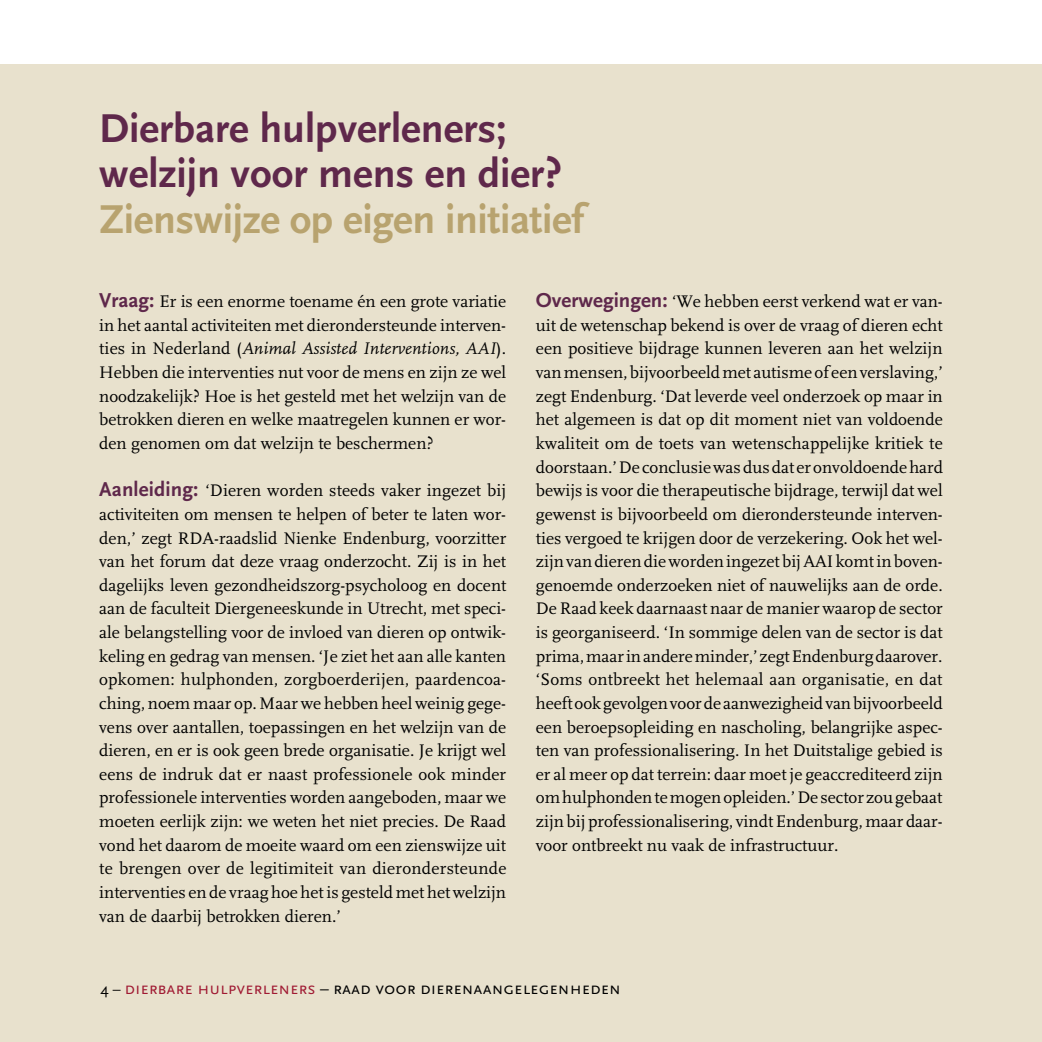
<style>
.page{position:relative;width:1042px;height:1042px;background:#fff}
.page>*{position:absolute;margin:0;border:0;box-sizing:border-box;transform-origin:0 0}
.zienswijze_kop1{font:700 42px/45.5px "Scala Sans";color:#5f284b}
.zienswijze_kop1-2{font:700 42px "Scala Sans";letter-spacing:-.01em;color:#b8a36f}
._2-koloms_bodytekst{font:17.5px/23.6px "Scala";color:#000;text-align:justify}
.t1{font:17.5px "Scala Sans Caps";color:#000}
.s1{font-family:"Scala Sans";font-weight:700;font-size:21px;color:#5f284b}
.s2{font-style:italic}
.s3{font-family:"Scala Sans";font-size:15.75px}
.s4{color:#a01a33}
</style>
<div class="page">
<div style="left:0;top:64px;width:1042px;height:978px;background:#e8e1cd"></div>
<p class="zienswijze_kop1" style="left:99px;top:106px;width:464px">Dierbare hulpverleners; welzijn voor mens en dier?</p>
<p class="zienswijze_kop1-2" style="left:99px;top:197px;width:486px">Zienswijze op eigen initiatief</p>
<p class="_2-koloms_bodytekst" style="left:99px;top:290px;width:408px"><span class="s1">Vraag:</span> Er is een enorme toename én een grote variatie in het aantal activiteiten met dierondersteunde interven&shy;ties in Nederland (<span class="s2">Animal Assisted Interventions, AAI</span>).<br>Hebben die interventies nut voor de mens en zijn ze wel noodzakelijk? Hoe is het gesteld met het welzijn van de betrokken dieren en welke maatregelen kunnen er wor&shy;den genomen om dat welzijn te beschermen?</p>
<p class="_2-koloms_bodytekst" style="left:99px;top:479px;width:409px"><span class="s1">Aanleiding:</span> ‘Dieren worden steeds vaker ingezet bij activiteiten om mensen te helpen of beter te laten wor&shy;den,’ zegt RDA-raadslid Nienke Endenburg, voorzitter van het forum dat deze vraag onderzocht. Zij is in het dagelijks leven gezondheidszorg-psycholoog en docent aan de faculteit Diergeneeskunde in Utrecht, met speci&shy;ale belangstelling voor de invloed van dieren op ontwik&shy;keling en gedrag van mensen. ‘Je ziet het aan alle kanten opkomen: hulphonden, zorgboerderijen, paardencoa&shy;ching, noem maar op. Maar we hebben heel weinig gege&shy;vens over aantallen, toepassingen en het welzijn van de dieren, en er is ook geen brede organisatie. Je krijgt wel eens de indruk dat er naast professionele ook minder professionele interventies worden aangeboden, maar we moeten eerlijk zijn: we weten het niet precies. De Raad vond het daarom de moeite waard om een zienswijze uit te brengen over de legitimiteit van dierondersteunde interventies en de vraag hoe het is gesteld met het welzijn van de daarbij betrokken dieren.’</p>
<p class="_2-koloms_bodytekst" style="left:536px;top:290px;width:409px"><span class="s1">Overwegingen:</span> ‘We hebben eerst verkend wat er van&shy;uit de wetenschap bekend is over de vraag of dieren echt een positieve bijdrage kunnen leveren aan het welzijn van mensen, bijvoorbeeld met autisme of een verslaving,’ zegt Endenburg. ‘Dat leverde veel onderzoek op maar in het algemeen is dat op dit moment niet van voldoende kwaliteit om de toets van wetenschappelijke kritiek te doorstaan.’ De conclusie was dus dat er onvoldoende hard bewijs is voor die therapeutische bijdrage, terwijl dat wel gewenst is bijvoorbeeld om dierondersteunde interven&shy;ties vergoed te krijgen door de verzekering. Ook het wel&shy;zijn van dieren die worden ingezet bij AAI komt in boven&shy;genoemde onderzoeken niet of nauwelijks aan de orde.<br>De Raad keek daarnaast naar de manier waarop de sector is georganiseerd. ‘In sommige delen van de sector is dat prima, maar in andere minder,’ zegt Endenburg daarover. ‘Soms ontbreekt het helemaal aan organisatie, en dat heeft ook gevolgen voor de aanwezigheid van bijvoorbeeld een beroepsopleiding en nascholing, belangrijke aspec&shy;ten van professionalisering. In het Duitstalige gebied is er al meer op dat terrein: daar moet je geaccrediteerd zijn om hulphonden te mogen opleiden.’ De sector zou gebaat zijn bij professionalisering, vindt Endenburg, maar daar&shy;voor ontbreekt nu vaak de infrastructuur.</p>
<p class="t1" style="left:100px;top:979px;width:522px"><span class="s3">4 –</span> <span class="s4">dierbare hulpverleners</span> – raad voor dierenaangelegenheden</p>
<p class="t1" style="left:121px;top:979px;width:498px"><span class="s4">dierbare hulpverleners</span> – raad voor dierenaangelegenheden</p>
</div>
